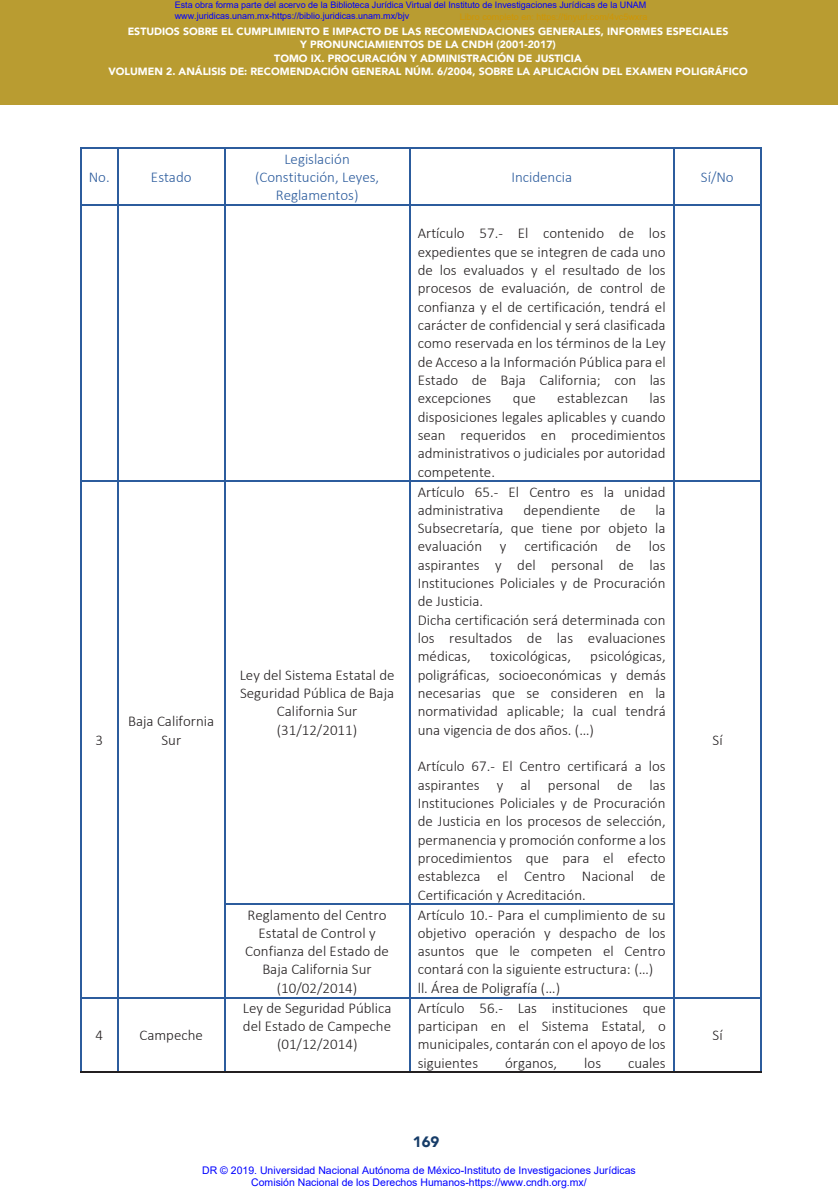
<style>
.page{position:relative;width:838px;height:1190px;background:#fff}
.page>*{position:absolute;margin:0;border:0;box-sizing:border-box;transform-origin:0 0}
.t1{font:300 15px/18.3px "Calibri";color:#231f20;text-align:justify}
.t2{font:300 15px/18.3px "Calibri";color:#2c5c9d;text-align:center}
.t3{font:900 15px "Avenir";color:#163c68}
.t4{font:900 10.5px/13.5px "Avenir";color:#fff;text-align:center}
.t5{font:10.5px/12.6px "Arial";color:#00f;text-align:center}
.t6{font:9px/10.8px "Arial";color:#00f}
.t7{font:9px "Arial";color:#cf9605}
</style>
<div class="page">
<div style="left:0;top:0;width:838px;height:105px;background:#b99c31"></div>
<hr style="left:81px;top:148px;width:36px;height:1px;background:#2c5c9d">
<hr style="left:119px;top:148px;width:105px;height:1px;background:#2c5c9d">
<hr style="left:225px;top:148px;width:184px;height:1px;background:#2c5c9d">
<hr style="left:410px;top:148px;width:263px;height:1px;background:#2c5c9d">
<hr style="left:675px;top:148px;width:85px;height:1px;background:#2c5c9d">
<hr style="left:80px;top:149px;width:1px;height:55px;background:#2c5c9d">
<hr style="left:117px;top:149px;width:2px;height:55px;background:#2c5c9d">
<hr style="left:224px;top:149px;width:1px;height:55px;background:#2c5c9d">
<hr style="left:409px;top:149px;width:1px;height:55px;background:#2c5c9d">
<hr style="left:673px;top:149px;width:2px;height:55px;background:#2c5c9d">
<hr style="left:760px;top:149px;width:2px;height:55px;background:#2c5c9d">
<hr style="left:81px;top:204px;width:36px;height:1px;background:#2c5c9d">
<hr style="left:119px;top:204px;width:105px;height:1px;background:#2c5c9d">
<hr style="left:225px;top:204px;width:184px;height:1px;background:#2c5c9d">
<hr style="left:410px;top:204px;width:263px;height:1px;background:#2c5c9d">
<hr style="left:675px;top:204px;width:85px;height:1px;background:#2c5c9d">
<hr style="left:80px;top:205px;width:1px;height:275px;background:#2c5c9d">
<hr style="left:117px;top:205px;width:2px;height:275px;background:#2c5c9d">
<hr style="left:224px;top:205px;width:1px;height:275px;background:#2c5c9d">
<hr style="left:409px;top:205px;width:1px;height:275px;background:#2c5c9d">
<hr style="left:673px;top:205px;width:2px;height:275px;background:#2c5c9d">
<hr style="left:760px;top:205px;width:2px;height:275px;background:#2c5c9d">
<hr style="left:81px;top:480px;width:36px;height:2px;background:#2c5c9d">
<hr style="left:119px;top:480px;width:105px;height:2px;background:#2c5c9d">
<hr style="left:225px;top:480px;width:184px;height:2px;background:#2c5c9d">
<hr style="left:410px;top:480px;width:263px;height:2px;background:#2c5c9d">
<hr style="left:675px;top:480px;width:85px;height:2px;background:#2c5c9d">
<hr style="left:80px;top:482px;width:1px;height:421px;background:#2c5c9d">
<hr style="left:117px;top:482px;width:2px;height:421px;background:#2c5c9d">
<hr style="left:224px;top:482px;width:1px;height:421px;background:#2c5c9d">
<hr style="left:409px;top:482px;width:1px;height:421px;background:#2c5c9d">
<hr style="left:673px;top:482px;width:2px;height:421px;background:#2c5c9d">
<hr style="left:760px;top:482px;width:2px;height:421px;background:#2c5c9d">
<hr style="left:225px;top:903px;width:184px;height:1px;background:#2c5c9d">
<hr style="left:410px;top:903px;width:263px;height:1px;background:#2c5c9d">
<hr style="left:80px;top:904px;width:1px;height:92px;background:#2c5c9d">
<hr style="left:117px;top:904px;width:2px;height:92px;background:#2c5c9d">
<hr style="left:224px;top:904px;width:1px;height:92px;background:#2c5c9d">
<hr style="left:409px;top:904px;width:1px;height:92px;background:#2c5c9d">
<hr style="left:673px;top:904px;width:2px;height:92px;background:#2c5c9d">
<hr style="left:760px;top:904px;width:2px;height:92px;background:#2c5c9d">
<hr style="left:81px;top:996px;width:36px;height:1px;background:#2c5c9d">
<hr style="left:119px;top:996px;width:105px;height:1px;background:#2c5c9d">
<hr style="left:225px;top:996px;width:184px;height:1px;background:#2c5c9d">
<hr style="left:410px;top:996px;width:263px;height:1px;background:#2c5c9d">
<hr style="left:675px;top:996px;width:85px;height:1px;background:#2c5c9d">
<hr style="left:80px;top:997px;width:1px;height:74px;background:#2c5c9d">
<hr style="left:81px;top:1071px;width:36px;height:1px;background:#231f20">
<hr style="left:117px;top:997px;width:2px;height:74px;background:#2c5c9d">
<hr style="left:119px;top:1071px;width:105px;height:1px;background:#231f20">
<hr style="left:224px;top:997px;width:1px;height:74px;background:#2c5c9d">
<hr style="left:225px;top:1071px;width:184px;height:1px;background:#231f20">
<hr style="left:409px;top:997px;width:1px;height:74px;background:#2c5c9d">
<hr style="left:410px;top:1071px;width:263px;height:1px;background:#231f20">
<hr style="left:673px;top:997px;width:2px;height:74px;background:#2c5c9d">
<hr style="left:675px;top:1071px;width:85px;height:1px;background:#231f20">
<hr style="left:760px;top:997px;width:2px;height:74px;background:#2c5c9d">
<p class="t6" style="left:175px;top:0;width:473px">Esta obra forma parte del acervo de la Biblioteca Jurídica Virtual del Instituto de Investigaciones Jurídicas de la UNAM www.juridicas.unam.mx-https://biblio.juridicas.unam.mx/bjv</p>
<p class="t7" style="left:460px;top:10px;width:189px">Libro completo en: https://tinyurl.com/4vc5wxra</p>
<p class="t4" style="left:108px;top:24px;width:641px">ESTUDIOS SOBRE EL CUMPLIMIENTO E IMPACTO DE LAS RECOMENDACIONES GENERALES, INFORMES ESPECIALES<br>Y PRONUNCIAMIENTOS DE LA CNDH (2001-2017)<br>TOMO IX. PROCURACIÓN Y ADMINISTRACIÓN DE JUSTICIA<br>VOLUMEN 2. ANÁLISIS DE: RECOMENDACIÓN GENERAL NÚM. 6/2004, SOBRE LA APLICACIÓN DEL EXAMEN POLIGRÁFICO</p>
<p class="t2" style="left:89px;top:168px;width:22px">No.</p>
<p class="t2" style="left:151px;top:168px;width:42px">Estado</p>
<p class="t2" style="left:255px;top:149px;width:126px">Legislación (Constitución, Leyes,<br>Reglamentos)</p>
<p class="t2" style="left:511px;top:168px;width:62px">Incidencia</p>
<p class="t2" style="left:701px;top:168px;width:34px">Sí/No</p>
<p class="t1" style="left:418px;top:224px;width:250px">Artículo 57.- El contenido de los expedientes que se integren de cada uno de los evaluados y el resultado de los procesos de evaluación, de control de confianza y el de certificación, tendrá el carácter de confidencial y será clasificada como reservada en los términos de la Ley de Acceso a la Información Pública para el Estado de Baja California; con las excepciones</p>
<p class="t1" style="left:418px;top:389px;width:249px;text-indent:232px">las disposiciones legales aplicables y cuando sean requeridos en procedimientos administrativos o judiciales por autoridad competente.</p>
<p class="t1" style="left:513px;top:389px;width:25px">que</p>
<p class="t1" style="left:557px;top:389px;width:72px">establezcan</p>
<p class="t1" style="left:95px;top:730px;width:9px">3</p>
<p class="t1" style="left:128px;top:711px;width:88px;text-align:center">Baja California<br>Sur</p>
<p class="t1" style="left:240px;top:665px;width:156px;text-align:center">Ley del Sistema Estatal de<br>Seguridad Pública de Baja<br>California Sur (31/12/2011)</p>
<p class="t1" style="left:418px;top:482px;width:249px">Artículo 65.- El Centro es la unidad administrativa</p>
<p class="t1" style="left:418px;top:500px;width:249px;text-align:left;text-indent:238px">la<br>Subsecretaría, que tiene por objeto la evaluación y certificación de los aspirantes y del personal de las<br>Instituciones Policiales y de Procuración de Justicia.<br>Dicha certificación será determinada con los resultados de las evaluaciones médicas,</p>
<p class="t1" style="left:524px;top:500px;width:78px">dependiente</p>
<p class="t1" style="left:620px;top:500px;width:17px">de</p>
<p class="t1" style="left:418px;top:647px;width:250px;text-indent:172px">psicológicas, poligráficas, socioeconómicas y demás necesarias que se consideren en la normatividad aplicable; la cual tendrá una vigencia de dos años. (…)</p>
<p class="t1" style="left:418px;top:757px;width:250px">Artículo 67.- El Centro certificará a los aspirantes y al personal de las Instituciones Policiales y de Procuración de Justicia en los procesos de selección, permanencia y promoción conforme a los procedimientos que para el efecto establezca el Centro Nacional de Certificación y Acreditación.</p>
<p class="t1" style="left:490px;top:647px;width:82px">toxicológicas,</p>
<p class="t1" style="left:713px;top:730px;width:12px">Sí</p>
<p class="t1" style="left:245px;top:905px;width:145px;text-align:center">Reglamento del Centro<br>Estatal de Control y<br>Confianza del Estado de<br>Baja California Sur (10/02/2014)</p>
<p class="t1" style="left:418px;top:905px;width:249px;text-align:left">Artículo 10.- Para el cumplimiento de su objetivo operación y despacho de los asuntos que le competen el Centro contará con la siguiente estructura: (…) ll. Área de Poligrafía (…)</p>
<p class="t1" style="left:95px;top:1025px;width:9px">4</p>
<p class="t1" style="left:139px;top:1025px;width:65px">Campeche</p>
<p class="t1" style="left:243px;top:998px;width:150px;text-align:center">Ley de Seguridad Pública del Estado de Campeche (01/12/2014)</p>
<p class="t1" style="left:418px;top:998px;width:250px">Artículo 56.- Las instituciones que participan en el Sistema Estatal, o municipales, contarán con el apoyo de los siguientes</p>
<p class="t1" style="left:505px;top:1053px;width:54px">órganos,</p>
<p class="t1" style="left:584px;top:1053px;width:18px">los</p>
<p class="t1" style="left:628px;top:1053px;width:39px">cuales</p>
<p class="t1" style="left:713px;top:1025px;width:12px">Sí</p>
<p class="t3" style="left:413px;top:1128px;width:28px">169</p>
<p class="t5" style="left:202px;top:1163px;width:435px">DR © 2019. Universidad Nacional Autónoma de México-Instituto de Investigaciones Jurídicas<br>Comisión Nacional de los Derechos Humanos-https://www.cndh.org.mx/</p>
</div>
